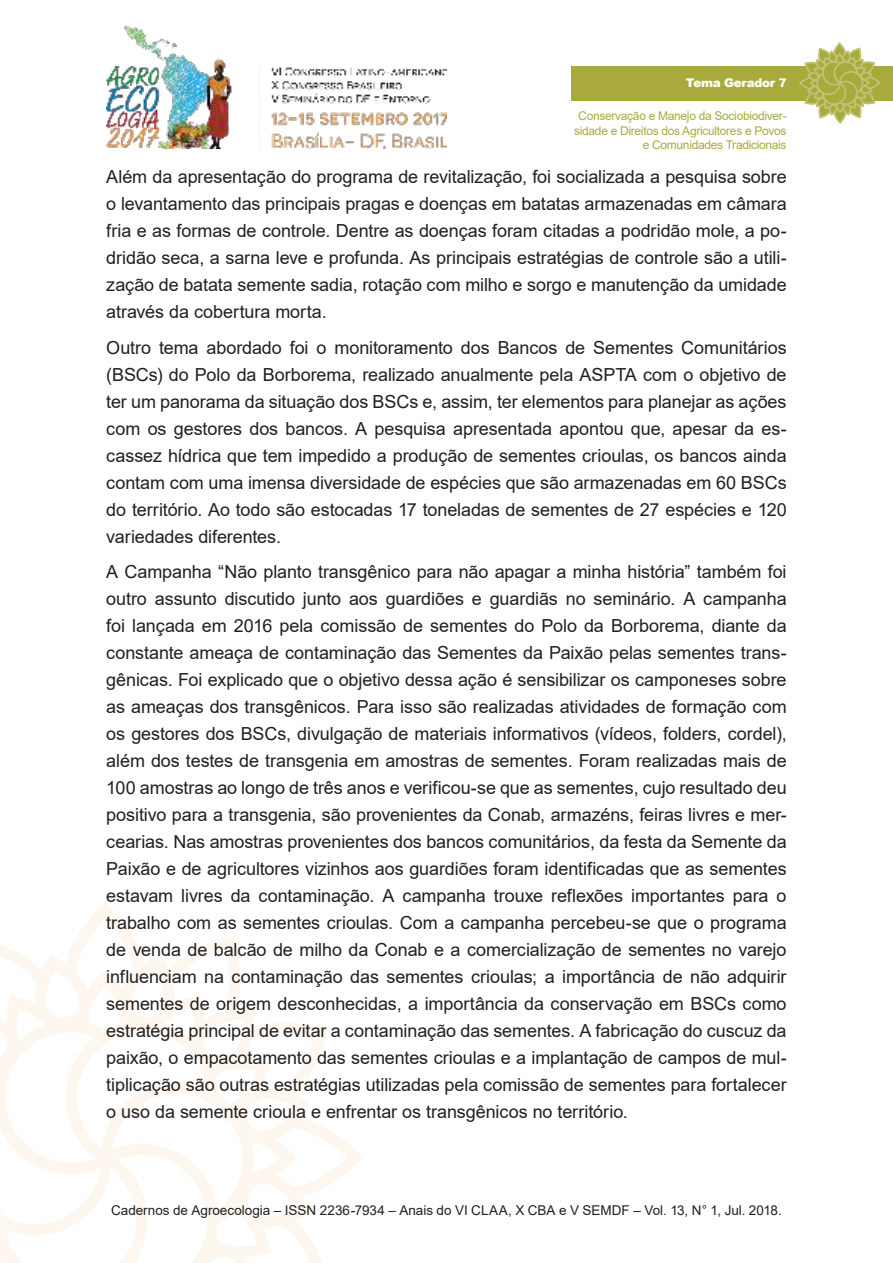
<style>
.page{position:relative;width:893px;height:1263px;background:#fff}
.page>*{position:absolute;margin:0;border:0;box-sizing:border-box;transform-origin:0 0}
.t1{font:18px/27px "Arial";letter-spacing:-.005em;color:#221f1f;text-align:justify}
.t2{font:13.5px "Arial";color:#221f1f}
.t3{font:12px/14.4px "Arial";letter-spacing:-.025em;color:#a8ab3c;text-align:right}
.t4{font:900 12px "Arial";letter-spacing:-.025em;color:#fff}
</style>
<div class="page">
<img style="left:106px;top:25px;width:340px;height:124px">
<svg style="left:0;top:910px;width:363px;height:353px"></svg>
<div style="left:571px;top:66px;width:322px;height:34px;background:#a8ab3c"></div>
<svg style="left:798px;top:43px;width:83px;height:81px"></svg>
<p class="t4" style="left:686px;top:76px;width:102px">Tema Gerador 7</p>
<p class="t3" style="left:574px;top:110px;width:214px">Conservação e Manejo da Sociobiodiver&shy;sidade e Direitos dos Agricultores e Povos e Comunidades Tradicionais</p>
<p class="t1" style="left:106px;top:165px;width:682px">Além da apresentação do programa de revitalização, foi socializada a pesquisa sobre o levantamento das principais pragas e doenças em batatas armazenadas em câmara fria e as formas de controle. Dentre as doenças foram citadas a podridão mole, a po&shy;dridão seca, a sarna leve e profunda. As principais estratégias de controle são a utili&shy;zação de batata semente sadia, rotação com milho e sorgo e manutenção da umidade através da cobertura morta.</p>
<p class="t1" style="left:106px;top:336px;width:682px">Outro tema abordado foi o monitoramento dos Bancos de Sementes Comunitários (BSCs) do Polo da Borborema, realizado anualmente pela ASPTA com o objetivo de ter um panorama da situação dos BSCs e, assim, ter elementos para planejar as ações com os gestores dos bancos. A pesquisa apresentada apontou que, apesar da es&shy;cassez hídrica que tem impedido a produção de sementes crioulas, os bancos ainda contam com uma imensa diversidade de espécies que são armazenadas em 60 BSCs do território. Ao todo são estocadas 17 toneladas de sementes de 27 espécies e 120 variedades diferentes.</p>
<p class="t1" style="left:106px;top:560px;width:682px">A Campanha “Não planto transgênico para não apagar a minha história” também foi outro assunto discutido junto aos guardiões e guardiãs no seminário. A campanha foi lançada em 2016 pela comissão de sementes do Polo da Borborema, diante da constante ameaça de contaminação das Sementes da Paixão pelas sementes trans&shy;gênicas. Foi explicado que o objetivo dessa ação é sensibilizar os camponeses sobre as ameaças dos transgênicos. Para isso são realizadas atividades de formação com os gestores dos BSCs, divulgação de materiais informativos (vídeos, folders, cordel), além dos testes de transgenia em amostras de sementes. Foram realizadas mais de 100 amostras ao longo de três anos e verificou-se que as sementes, cujo resultado deu positivo para a transgenia, são provenientes da Conab, armazéns, feiras livres e mer&shy;cearias. Nas amostras provenientes dos bancos comunitários, da festa da Semente da Paixão e de agricultores vizinhos aos guardiões foram identificadas que as sementes estavam livres da contaminação. A campanha trouxe reflexões importantes para o trabalho com as sementes crioulas. Com a campanha percebeu-se que o programa de venda de balcão de milho da Conab e a comercialização de sementes no varejo influenciam na contaminação das sementes crioulas; a importância de não adquirir sementes de origem desconhecidas, a importância da conservação em BSCs como estratégia principal de evitar a contaminação das sementes. A fabricação do cuscuz da paixão, o empacotamento das sementes crioulas e a implantação de campos de mul&shy;tiplicação são outras estratégias utilizadas pela comissão de sementes para fortalecer o uso da semente crioula e enfrentar os transgênicos no território.</p>
<p class="t2" style="left:111px;top:1205px;width:672px">Cadernos de Agroecologia – ISSN 2236-7934 – Anais do VI CLAA, X CBA e V SEMDF – Vol. 13, N° 1, Jul. 2018.</p>
</div>
